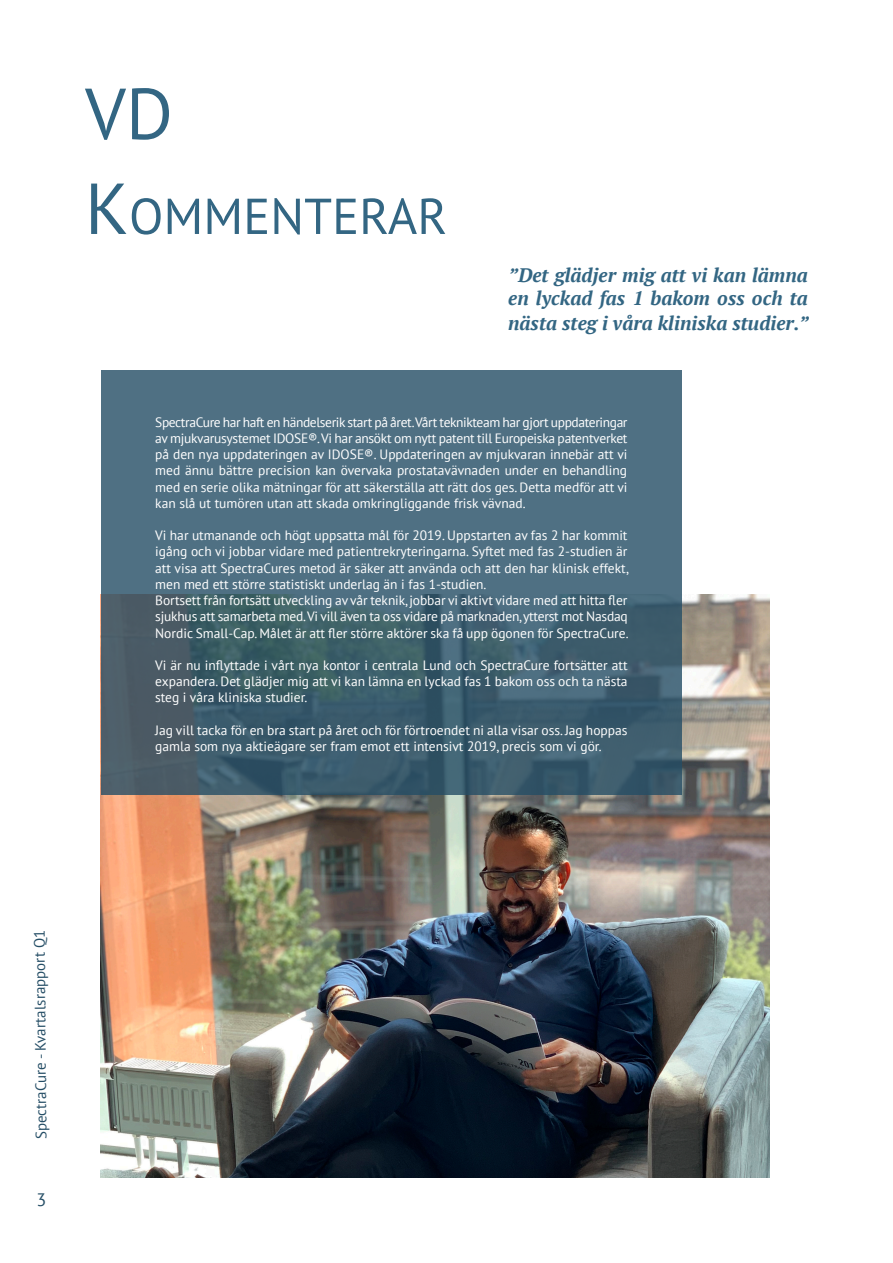
<style>
.page{position:relative;width:893px;height:1263px;background:#fff}
.page>*{position:absolute;margin:0;border:0;box-sizing:border-box;transform-origin:0 0}
.innehåll_rubrik_pkt{font:72px "PT Sans";color:#336683}
.innehåll_rubrik_pkt-2{font:50.4px "PT Sans";color:#336683}
.t1{font:italic 700 19.5px/23.4px "PT Serif";color:#336683}
.t2{font:18px "PT Sans";color:#244d65}
.t3{font:15px "PT Sans";color:#244d65}
.PT_Sans_brödtext_pkt{font:13.5px/16.2px "PT Sans";color:#fff;text-align:justify}
.s1{font-size:72px}
</style>
<div class="page">
<img style="left:101px;top:595px;width:669px;height:582px">
<svg style="left:101px;top:370px;width:581px;height:424px;background:#476777"></svg>
<p class="innehåll_rubrik_pkt" style="left:85px;top:67px;width:89px">VD</p>
<p class="innehåll_rubrik_pkt-2" style="left:85px;top:184px;width:364px"><span class="s1">K</span>OMMENTERAR</p>
<p class="t1" style="left:508px;top:263px;width:301px">”Det glädjer mig att vi kan lämna en lyckad fas 1 bakom oss och ta</p>
<p class="t1" style="left:508px;top:311px;width:302px">nästa steg i våra kliniska studier.”</p>
<p class="PT_Sans_brödtext_pkt" style="left:155px;top:414px;width:474px">SpectraCure har haft en händelserik start på året.Vårt teknikteam har gjort uppdateringar av mjukvarusystemet IDOSE®. Vi har ansökt om nytt patent till Europeiska patentverket på den nya uppdateringen av IDOSE®. Uppdateringen av mjukvaran innebär att vi med ännu bättre precision kan övervaka prostatavävnaden under en behandling med en serie olika mätningar för att säkerställa att rätt dos ges. Detta medför att vi kan slå ut tumören utan att skada omkringliggande frisk vävnad.</p>
<p class="PT_Sans_brödtext_pkt" style="left:155px;top:527px;width:475px">Vi har utmanande och högt uppsatta mål för 2019. Uppstarten av fas 2 har kommit igång och vi jobbar vidare med patientrekryteringarna. Syftet med fas 2-studien är att visa att SpectraCures metod är säker att använda och att den har klinisk effekt, men med ett större statistiskt underlag än i fas 1-studien.</p>
<p class="PT_Sans_brödtext_pkt" style="left:155px;top:592px;width:475px">Bortsett från fortsätt utveckling av vår teknik, jobbar vi aktivt vidare med att hitta fler sjukhus att samarbeta med. Vi vill även ta oss vidare på marknaden, ytterst mot Nasdaq Nordic Small-Cap. Målet är att fler större aktörer ska få upp ögonen för SpectraCure.</p>
<p class="PT_Sans_brödtext_pkt" style="left:155px;top:657px;width:474px">Vi är nu inflyttade i vårt nya kontor i centrala Lund och SpectraCure fortsätter att expandera. Det glädjer mig att vi kan lämna en lyckad fas 1 bakom oss och ta nästa steg i våra kliniska studier.</p>
<p class="PT_Sans_brödtext_pkt" style="left:155px;top:721px;width:474px">Jag vill tacka för en bra start på året och för förtroendet ni alla visar oss. Jag hoppas gamla som nya aktieägare ser fram emot ett intensivt 2019, precis som vi gör.</p>
<p class="t3" style="left:32px;top:1139px;width:211px;rotate:-91deg">SpectraCure - Kvartalsrapport Q1</p>
<h3 class="t2" style="left:36px;top:1188px;width:11px">3</h3>
</div>
